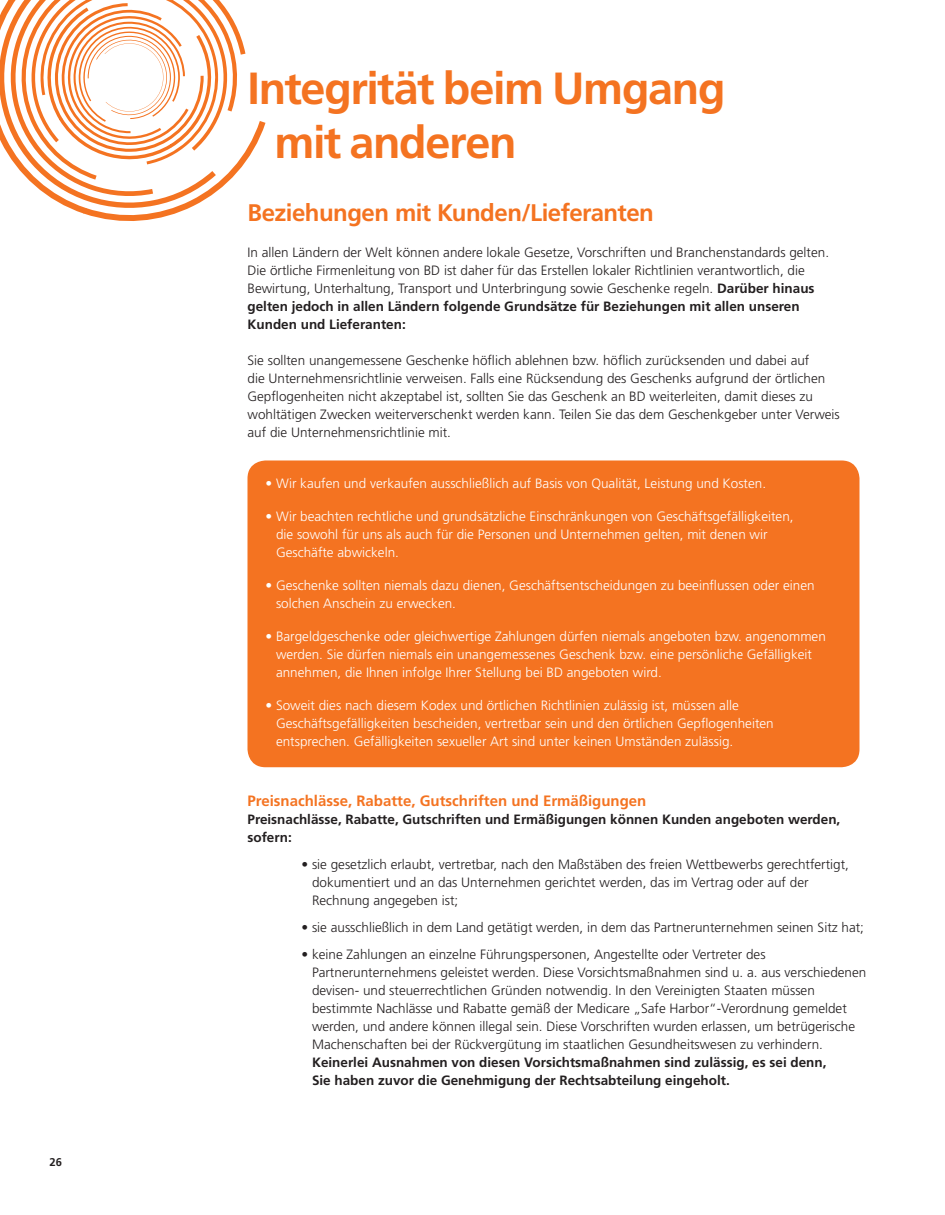
<style>
.page{position:relative;width:945px;height:1215px;background:#fff}
.page>*{position:absolute;margin:0;border:0;box-sizing:border-box;transform-origin:0 0}
._1__Product_Name_Ful{font:700 45px/54px "Frutiger LT Std";letter-spacing:-.03em;color:#f47321}
._1b__Product_Descrip{font:700 24px "Frutiger LT Std";letter-spacing:-.02em;color:#f47321}
._5__Body_Copy__9_12{font:700 15px "Frutiger LT Std";color:#f47321}
._5__Body_Copy__9_12-2{font:300 13.5px/18px "Frutiger LT Std";color:#231f20}
._5__Body_Copy__9_12-3{font:300 13.5px/18px "Frutiger LT Std";color:#fff}
._5__Body_Copy__9_12-4{font:700 13.5px/18px "Frutiger LT Std";color:#231f20}
.t1{font:700 11.25px "Frutiger LT Std";color:#231f20}
.s1{font-weight:700}
</style>
<div class="page">
<svg style="left:0;top:0;width:266px;height:221px"></svg>
<div style="left:248px;top:460px;width:612px;height:307px;background:#f47321;border-radius:18px"></div>
<p class="t1" style="left:50px;top:1155px;width:14px">26</p>
<p class="_1__Product_Name_Ful" style="left:274px;top:61px;width:453px;text-indent:-27px">Integrität beim Umgang mit anderen</p>
<p class="_1b__Product_Descrip" style="left:248px;top:198px;width:408px">Beziehungen mit Kunden/Lieferanten</p>
<p class="_5__Body_Copy__9_12-2" style="left:248px;top:243px;width:583px">In allen Ländern der Welt können andere lokale Gesetze, Vorschriften und Branchenstandards gelten.<br>Die örtliche Firmenleitung von BD ist daher für das Erstellen lokaler Richtlinien verantwortlich, die Bewirtung, Unterhaltung, Transport und Unterbringung sowie Geschenke regeln. <span class="s1">Darüber hinaus gelten jedoch in allen Ländern folgende Grundsätze für Beziehungen mit allen unseren Kunden und Lieferanten:</span></p>
<p class="_5__Body_Copy__9_12-2" style="left:248px;top:351px;width:594px">Sie sollten unangemessene Geschenke höflich ablehnen bzw. höflich zurücksenden und dabei auf<br>die Unternehmensrichtlinie verweisen. Falls eine Rücksendung des Geschenks aufgrund der örtlichen Gepflogenheiten nicht akzeptabel ist, sollten Sie das Geschenk an BD weiterleiten, damit dieses zu wohltätigen Zwecken weiterverschenkt werden kann. Teilen Sie das dem Geschenkgeber unter Verweis auf die Unternehmensrichtlinie mit.</p>
<p class="_5__Body_Copy__9_12-3" style="left:266px;top:474px;width:502px">• Wir kaufen und verkaufen ausschließlich auf Basis von Qualität, Leistung und Kosten.</p>
<p class="_5__Body_Copy__9_12-3" style="left:276px;top:507px;width:519px;text-indent:-11px">• Wir beachten rechtliche und grundsätzliche Einschränkungen von Geschäftsgefälligkeiten, die sowohl für uns als auch für die Personen und Unternehmen gelten, mit denen wir<br>Geschäfte abwickeln.</p>
<p class="_5__Body_Copy__9_12-3" style="left:276px;top:576px;width:540px;text-indent:-11px">• Geschenke sollten niemals dazu dienen, Geschäftsentscheidungen zu beeinflussen oder einen solchen Anschein zu erwecken.</p>
<p class="_5__Body_Copy__9_12-3" style="left:276px;top:627px;width:551px;text-indent:-11px">• Bargeldgeschenke oder gleichwertige Zahlungen dürfen niemals angeboten bzw. angenommen werden. Sie dürfen niemals ein unangemessenes Geschenk bzw. eine persönliche Gefälligkeit annehmen, die Ihnen infolge Ihrer Stellung bei BD angeboten wird.</p>
<p class="_5__Body_Copy__9_12-3" style="left:276px;top:696px;width:499px;text-indent:-11px">• Soweit dies nach diesem Kodex und örtlichen Richtlinien zulässig ist, müssen alle<br>Geschäftsgefälligkeiten bescheiden, vertretbar sein und den örtlichen Gepflogenheiten entsprechen. Gefälligkeiten sexueller Art sind unter keinen Umständen zulässig.</p>
<p class="_5__Body_Copy__9_12" style="left:248px;top:791px;width:400px">Preisnachlässe, Rabatte, Gutschriften und Ermäßigungen</p>
<p class="_5__Body_Copy__9_12-4" style="left:248px;top:810px;width:594px">Preisnachlässe, Rabatte, Gutschriften und Ermäßigungen können Kunden angeboten werden, sofern:</p>
<p class="_5__Body_Copy__9_12-2" style="left:312px;top:855px;width:539px;text-indent:-11px">• sie gesetzlich erlaubt, vertretbar, nach den Maßstäben des freien Wettbewerbs gerechtfertigt, dokumentiert und an das Unternehmen gerichtet werden, das im Vertrag oder auf der<br>Rechnung angegeben ist;</p>
<p class="_5__Body_Copy__9_12-2" style="left:302px;top:918px;width:564px">• sie ausschließlich in dem Land getätigt werden, in dem das Partnerunternehmen seinen Sitz hat;</p>
<p class="_5__Body_Copy__9_12-2" style="left:312px;top:945px;width:556px;text-indent:-11px">• keine Zahlungen an einzelne Führungspersonen, Angestellte oder Vertreter des Partnerunternehmens geleistet werden. Diese Vorsichtsmaßnahmen sind u. a. aus verschiedenen devisen- und steuerrechtlichen Gründen notwendig. In den Vereinigten Staaten müssen bestimmte Nachlässe und Rabatte gemäß der Medicare „Safe Harbor“-Verordnung gemeldet werden, und andere können illegal sein. Diese Vorschriften wurden erlassen, um betrügerische Machenschaften bei der Rückvergütung im staatlichen Gesundheitswesen zu verhindern.<br><span class="s1">Keinerlei Ausnahmen von diesen Vorsichtsmaßnahmen sind zulässig, es sei denn,<br>Sie haben zuvor die Genehmigung der Rechtsabteilung eingeholt.</span></p>
</div>
